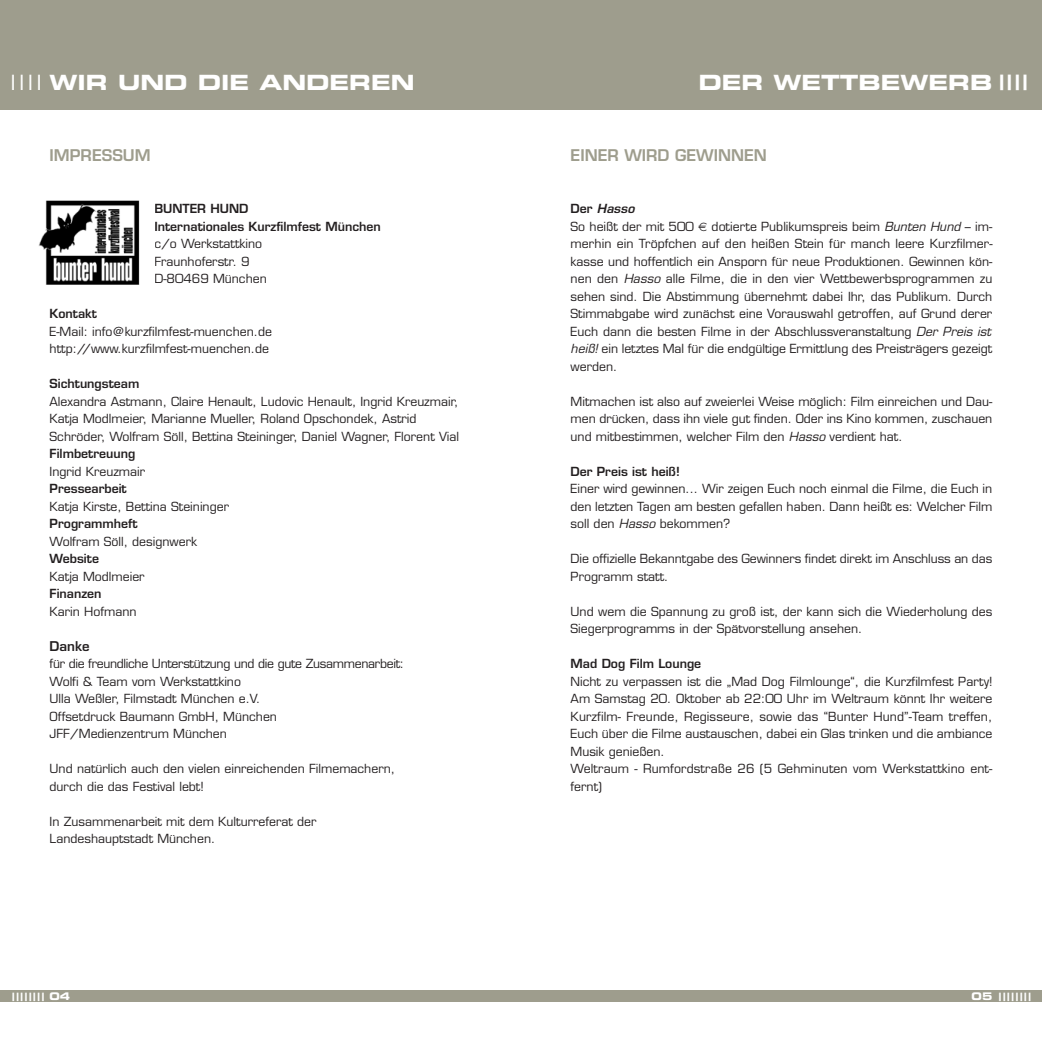
<style>
.page{position:relative;width:1042px;height:1042px;background:#fff}
.page>*{position:absolute;margin:0;border:0;box-sizing:border-box;transform-origin:0 0}
.t1{font:21px "Eurostile Bold Extended Two";color:#fff}
.t2{font:600 15.75px "Eurostile";color:#9e9d8d}
.t3{font:600 13.12px "Eurostile";color:#231f20}
.t4{font:12.25px/17.5px "Eurostile";color:#231f20}
.t5{font:600 12.25px/17.5px "Eurostile";color:#231f20}
.t6{font:11.38px "Eurostile Bold Extended Two";color:#fff}
.s1{font-family:"Helvetica"}
.s2{font-weight:600}
.s3{font-weight:600;font-style:italic}
.s4{font-style:italic}
.s5{font-size:10.5px}
</style>
<div class="page">
<div style="left:0;top:991px;width:1042px;height:11px;background:#9e9d8d"></div>
<div style="left:0;top:0;width:521px;height:109px;background:#9e9d8d"></div>
<div style="left:521px;top:0;width:521px;height:109px;background:#9e9d8d"></div>
<img style="left:39px;top:200px;width:101px;height:84px">
<h1 class="t1" style="left:11px;top:74px;width:405px"><span class="s1">| | | |</span> WIR UND DIE ANDEREN</h1>
<h1 class="t1" style="left:698px;top:74px;width:331px">DER WETTBEWERB | | | |</h1>
<p class="t2" style="left:50px;top:149px;width:103px">IMPRESSUM</p>
<p class="t5" style="left:154px;top:201px;width:228px">BUNTER HUND<br>Internationales Kurzfilmfest München</p>
<p class="t4" style="left:154px;top:236px;width:114px">c/o Werkstattkino<br>Fraunhoferstr. 9<br>D-80469 München</p>
<p class="t5" style="left:50px;top:306px;width:49px">Kontakt</p>
<p class="t4" style="left:50px;top:324px;width:224px">E-Mail: info@kurzfilmfest-muenchen.de http://www.kurzfilmfest-muenchen.de</p>
<p class="t5" style="left:50px;top:376px;width:91px">Sichtungsteam</p>
<p class="t4" style="left:50px;top:394px;width:411px">Alexandra Astmann, Claire Henault, Ludovic Henault, Ingrid Kreuzmair,<br>Katja Modlmeier, Marianne Mueller, Roland Opschondek, Astrid<br>Schröder, Wolfram Söll, Bettina Steininger, Daniel Wagner, Florent Vial</p>
<p class="t5" style="left:50px;top:446px;width:87px">Filmbetreuung</p>
<p class="t4" style="left:50px;top:464px;width:97px">Ingrid Kreuzmair</p>
<p class="t5" style="left:50px;top:481px;width:79px">Pressearbeit</p>
<p class="t4" style="left:50px;top:499px;width:181px">Katja Kirste, Bettina Steininger</p>
<p class="t5" style="left:50px;top:516px;width:90px">Programmheft</p>
<p class="t4" style="left:50px;top:534px;width:149px">Wolfram Söll, designwerk</p>
<p class="t5" style="left:50px;top:551px;width:51px">Website</p>
<p class="t4" style="left:50px;top:569px;width:97px">Katja Modlmeier</p>
<p class="t5" style="left:50px;top:586px;width:54px">Finanzen</p>
<p class="t4" style="left:50px;top:604px;width:88px">Karin Hofmann</p>
<p class="t3" style="left:50px;top:641px;width:42px">Danke</p>
<p class="t4" style="left:50px;top:656px;width:356px">für die freundliche Unterstützung und die gute Zusammenarbeit:<br>Wolfi &amp; Team vom Werkstattkino<br>Ulla Weßler, Filmstadt München e.V.<br>Offsetdruck Baumann GmbH, München<br>JFF/Medienzentrum München</p>
<p class="t4" style="left:50px;top:761px;width:347px">Und natürlich auch den vielen einreichenden Filmemachern, durch die das Festival lebt!</p>
<p class="t4" style="left:50px;top:814px;width:268px">In Zusammenarbeit mit dem Kulturreferat der<br>Landeshauptstadt München.</p>
<p class="t2" style="left:570px;top:149px;width:198px">EINER WIRD GEWINNEN</p>
<p class="t4" style="left:570px;top:201px;width:125px"><span class="s2">Der</span> <span class="s3">Hasso<br></span>So heißt der mit 500</p>
<p class="t4" style="left:570px;top:219px;width:423px;text-indent:141px">dotierte Publikumspreis beim <span class="s4">Bunten Hund</span> – im&shy;merhin ein Tröpfchen auf den heißen Stein für manch leere Kurzfilmer&shy;kasse und hoffentlich ein Ansporn für neue Produktionen. Gewinnen kön&shy;nen den <span class="s4">Hasso</span> alle Filme, die in den vier Wettbewerbsprogrammen zu sehen sind. Die Abstimmung übernehmt dabei Ihr, das Publikum. Durch Stimmabgabe wird zunächst eine Vorauswahl getroffen, auf Grund derer Euch dann die besten Filme in der Abschlussveranstaltung <span class="s4">Der Preis ist heiß!</span> ein letztes Mal für die endgültige Ermittlung des Preisträgers gezeigt werden.</p>
<p class="t4" style="left:570px;top:394px;width:423px;text-align:justify">Mitmachen ist also auf zweierlei Weise möglich: Film einreichen und Dau&shy;men drücken, dass ihn viele gut finden. Oder ins Kino kommen, zuschauen und mitbestimmen, welcher Film den <span class="s4">Hasso</span> verdient hat.</p>
<p class="t5" style="left:570px;top:464px;width:111px">Der Preis ist heiß!</p>
<p class="t4" style="left:570px;top:481px;width:423px;text-align:justify">Einer wird gewinnen... Wir zeigen Euch noch einmal die Filme, die Euch in den letzten Tagen am besten gefallen haben. Dann heißt es: Welcher Film soll den <span class="s4">Hasso</span> bekommen?</p>
<p class="t4" style="left:570px;top:551px;width:423px">Die offizielle Bekanntgabe des Gewinners findet direkt im Anschluss an das<br>Programm statt.</p>
<p class="t4" style="left:570px;top:604px;width:423px">Und wem die Spannung zu groß ist, der kann sich die Wiederholung des<br>Siegerprogramms in der Spätvorstellung ansehen.</p>
<p class="t5" style="left:570px;top:656px;width:132px">Mad Dog Film Lounge</p>
<p class="t4" style="left:570px;top:674px;width:423px">Nicht zu verpassen ist die „Mad Dog Filmlounge“, die Kurzfilmfest Party!<br>Am Samstag 20. Oktober ab 22:00 Uhr im Weltraum könnt Ihr weitere Kurzfilm- Freunde, Regisseure, sowie das “Bunter Hund”-Team treffen, Euch über die Filme austauschen, dabei ein Glas trinken und die ambiance Musik genießen.<br>Weltraum - Rumfordstraße 26 (5 Gehminuten vom Werkstattkino ent&shy;fernt)</p>
<p class="t6" style="left:12px;top:992px;width:60px">|||||||| <span class="s5">04</span></p>
<p class="t6" style="left:971px;top:992px;width:61px"><span class="s5">05</span> ||||||||</p>
</div>
